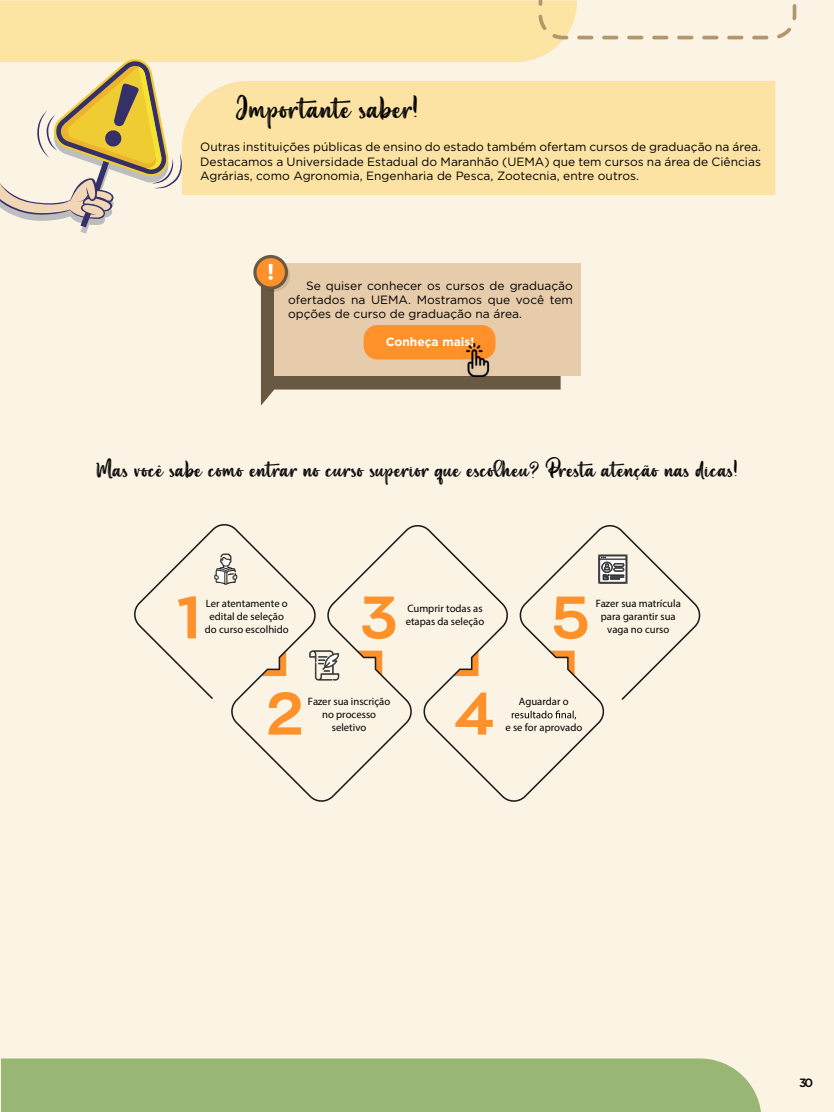
<style>
.page{position:relative;width:834px;height:1112px;background:#fbf3e4}
.page>*{position:absolute;margin:0;border:0;box-sizing:border-box;transform-origin:0 0}
.t1{font:24px "Aesthetic Violet";color:#000}
.t2{font:18px "Aesthetic Violet";color:#000}
.t3{font:12px/14.4px "Gotham";color:#000;text-align:justify}
.t4{font:700 12px "Gotham";color:#fff}
.t5{font:500 12px "Gotham";color:#000}
.t6{font:10.7px/12.8px "Myriad Pro";color:#000;text-align:center}
</style>
<div class="page">
<div style="left:1px;top:1059px;width:760px;height:53px;background:#99b674"></div>
<svg style="left:0;top:0;width:796px;height:234px"></svg>
<svg style="left:261px;top:291px;width:300px;height:115px;fill:#695942"></svg>
<div style="left:274px;top:263px;width:307px;height:113px;background:#e6ccab"></div>
<svg style="left:253px;top:255px;width:37px;height:36px"></svg>
<div style="left:364px;top:325px;width:131px;height:34px;background:#ff912b;border-radius:14px"></div>
<img style="left:461px;top:344px;width:33px;height:32px">
<svg style="left:134px;top:524px;width:566px;height:278px"></svg>
<svg style="left:178px;top:596px;width:18px;height:42px"></svg>
<svg style="left:268px;top:692px;width:33px;height:43px"></svg>
<svg style="left:362px;top:597px;width:33px;height:42px"></svg>
<svg style="left:455px;top:693px;width:38px;height:42px"></svg>
<svg style="left:554px;top:597px;width:33px;height:42px"></svg>
<svg style="left:309px;top:650px;width:30px;height:31px"></svg>
<svg style="left:214px;top:554px;width:23px;height:31px"></svg>
<svg style="left:598px;top:555px;width:30px;height:29px"></svg>
<svg style="left:512px;top:711px;width:64px;height:9px"></svg>
<h1 class="t1" style="left:236px;top:95px;width:183px">Importante saber!</h1>
<p class="t3" style="left:200px;top:140px;width:562px">Outras instituições públicas de ensino do estado também ofertam cursos de graduação na área.<br>Destacamos a Universidade Estadual do Maranhão (UEMA) que tem cursos na área de Ciências Agrárias, como Agronomia, Engenharia de Pesca, Zootecnia, entre outros.</p>
<p class="t3" style="left:288px;top:278px;width:287px;text-indent:18px">Se quiser conhecer os cursos de graduação ofertados na UEMA. Mostramos que você tem opções de curso de graduação na área.</p>
<p class="t4" style="left:386px;top:333px;width:90px">Conheça mais!</p>
<h2 class="t2" style="left:97px;top:459px;width:642px">Mas você sabe como entrar no curso superior que escolheu? Presta atenção nas dicas!</h2>
<p class="t6" style="left:205px;top:597px;width:85px">Ler atentamente o edital de seleção do curso escolhido</p>
<p class="t6" style="left:406px;top:602px;width:80px;text-align:left">Cumprir todas as etapas da seleção</p>
<p class="t6" style="left:596px;top:597px;width:87px">Fazer sua matrícula para garantir sua vaga no curso</p>
<p class="t6" style="left:308px;top:695px;width:84px">Fazer sua inscrição no processo seletivo</p>
<p class="t6" style="left:519px;top:695px;width:51px">Aguardar o</p>
<p class="t6" style="left:505px;top:721px;width:78px">e se for aprovado</p>
<p class="t5" style="left:799px;top:1075px;width:16px">30</p>
</div>
